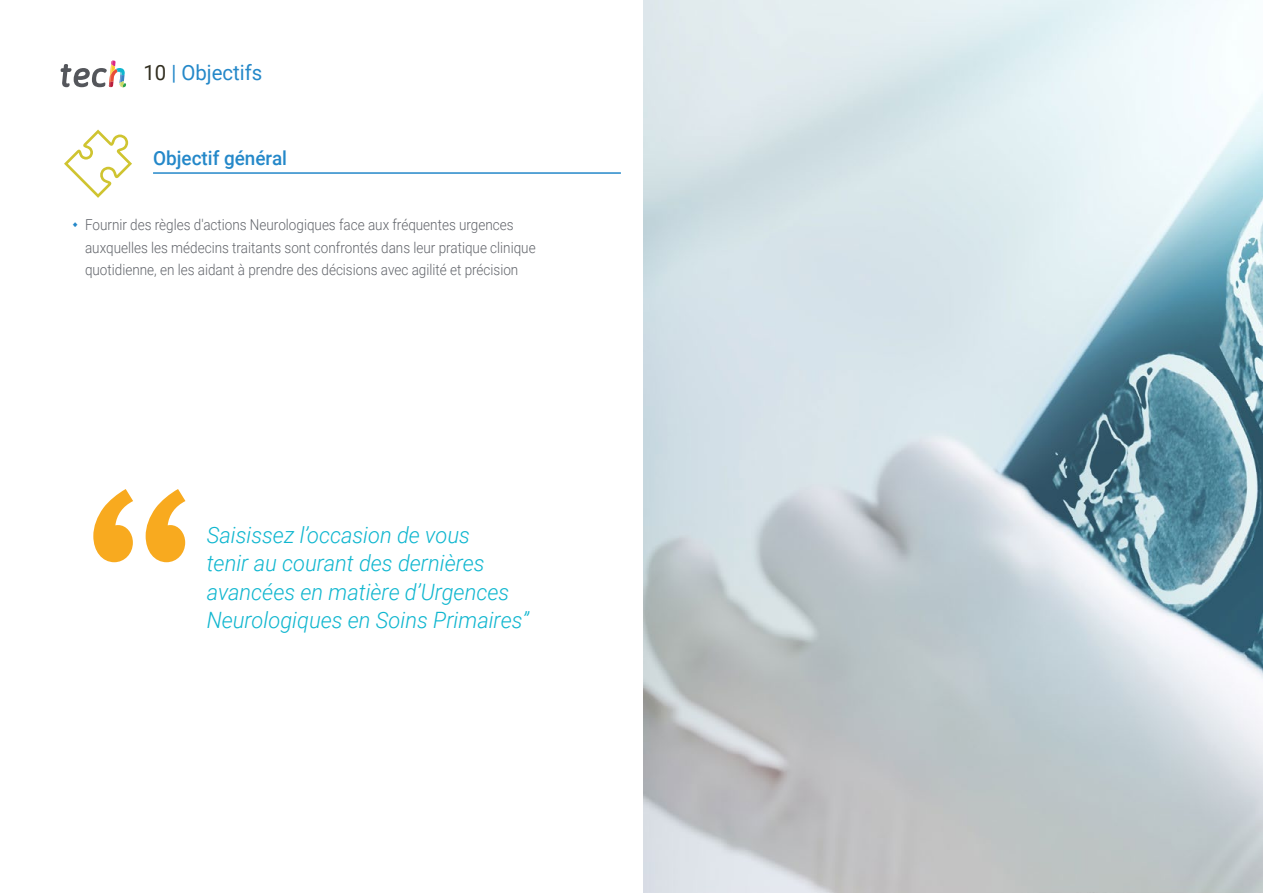
<style>
.page{position:relative;width:1263px;height:893px;background:#fff}
.page>*{position:absolute;margin:0;border:0;box-sizing:border-box;transform-origin:0 0}
.t1{font:italic 300 22.5px/28.5px "Roboto";color:#0fb6cf}
.t2{font:21px "Roboto";color:#2488c9}
.t3{font:500 19.5px "Roboto";color:#2488c9}
.t4{font:300 15px/22.5px "Roboto";color:#61646a;scale:.9 1}
.s1{color:#312e20}
</style>
<div class="page">
<hr style="left:153px;top:173px;width:468px;height:1px;background:#2488c9">
<svg style="left:64px;top:130px;width:68px;height:68px"></svg>
<img style="left:643px;top:0;width:620px;height:893px">
<svg style="left:61px;top:61px;width:65px;height:27px"></svg>
<svg style="left:93px;top:489px;width:92px;height:73px"></svg>
<h2 class="t2" style="left:144px;top:57px;width:120px"><span class="s1">10</span> | Objectifs</h2>
<h3 class="t3" style="left:153px;top:144px;width:135px">Objectif général</h3>
<p class="t4" style="left:85px;top:213px;width:502px">Fournir des règles d'actions Neurologiques face aux fréquentes urgences auxquelles les médecins traitants sont confrontés dans leur pratique clinique quotidienne, en les aidant à prendre des décisions avec agilité et précision</p>
<h1 class="t1" style="left:207px;top:519px;width:324px">Saisissez l’occasion de vous<br>tenir au courant des dernières avancées en matière d’Urgences<br>Neurologiques en Soins Primaires”</h1>
</div>
